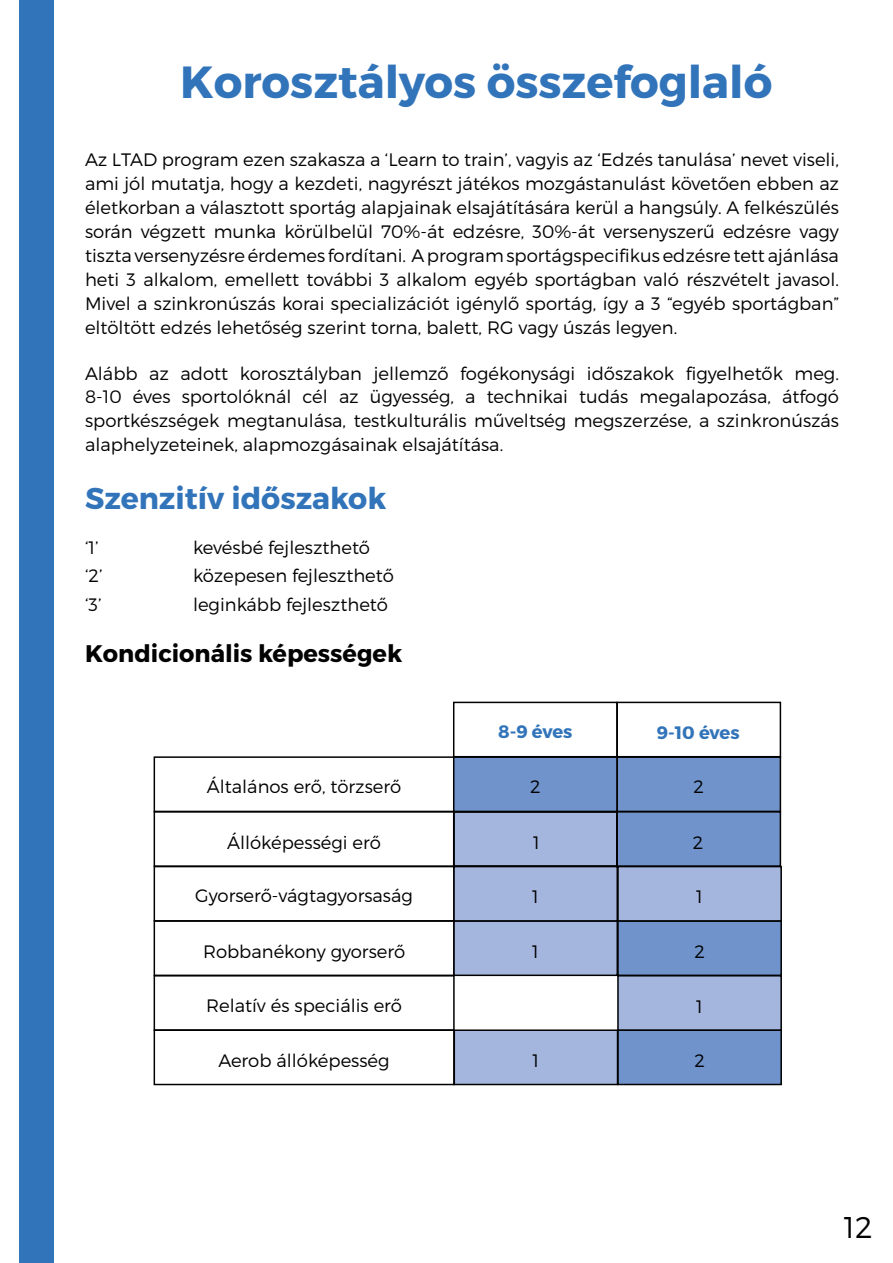
<style>
.page{position:relative;width:893px;height:1263px;background:#fff}
.page>*{position:absolute;margin:0;border:0;box-sizing:border-box;transform-origin:0 0}
.t1{font:700 45px "Montserrat";color:#3274ba}
.t2{font:700 30px "Montserrat";color:#3274ba}
.t3{font:300 30px "Montserrat";color:#020203}
.t4{font:700 24px "Montserrat";color:#020203}
.t5{font:300 18px/24px "Montserrat";color:#020203;text-align:justify}
.t6{font:300 18px "Montserrat";color:#000}
.t7{font:700 18px "Montserrat";letter-spacing:-.02em;color:#3274ba}
</style>
<div class="page">
<div style="left:20px;top:0;width:34px;height:1263px;background:#3274ba"></div>
<div style="left:454px;top:812px;width:163px;height:54px;background:#a4b6de"></div>
<div style="left:154px;top:756px;width:301px;height:56px;border:2px solid #000"></div>
<div style="left:617px;top:757px;width:163px;height:54px;background:#7093cc"></div>
<div style="left:616px;top:756px;width:165px;height:56px;border:2px solid #000"></div>
<div style="left:454px;top:757px;width:163px;height:54px;background:#7093cc"></div>
<div style="left:453px;top:756px;width:165px;height:56px;border:2px solid #000"></div>
<div style="left:154px;top:811px;width:301px;height:56px;border:2px solid #000"></div>
<div style="left:617px;top:812px;width:163px;height:54px;background:#7093cc"></div>
<div style="left:616px;top:811px;width:165px;height:56px;border:2px solid #000"></div>
<div style="left:453px;top:811px;width:165px;height:56px;border:2px solid #000"></div>
<div style="left:453px;top:702px;width:165px;height:55px;border:2px solid #000"></div>
<div style="left:616px;top:702px;width:165px;height:55px;border:2px solid #000"></div>
<div style="left:154px;top:866px;width:301px;height:56px;border:2px solid #000"></div>
<div style="left:154px;top:920px;width:301px;height:56px;border:2px solid #000"></div>
<div style="left:154px;top:975px;width:301px;height:56px;border:2px solid #000"></div>
<div style="left:154px;top:1029px;width:301px;height:56px;border:2px solid #000"></div>
<div style="left:454px;top:921px;width:163px;height:54px;background:#a4b6de"></div>
<div style="left:453px;top:920px;width:165px;height:56px;border:2px solid #000"></div>
<div style="left:454px;top:866px;width:163px;height:55px;background:#a4b6de"></div>
<div style="left:453px;top:866px;width:165px;height:56px;border:2px solid #000"></div>
<div style="left:618px;top:1030px;width:163px;height:54px;background:#7093cc"></div>
<div style="left:617px;top:1029px;width:165px;height:56px;border:2px solid #000"></div>
<div style="left:618px;top:921px;width:163px;height:54px;background:#7093cc"></div>
<div style="left:617px;top:920px;width:165px;height:56px;border:2px solid #000"></div>
<div style="left:618px;top:976px;width:163px;height:54px;background:#a4b6de"></div>
<div style="left:617px;top:975px;width:165px;height:56px;border:2px solid #000"></div>
<div style="left:618px;top:866px;width:163px;height:55px;background:#a4b6de"></div>
<div style="left:617px;top:866px;width:165px;height:56px;border:2px solid #000"></div>
<div style="left:454px;top:1030px;width:163px;height:54px;background:#a4b6de"></div>
<div style="left:454px;top:1029px;width:164px;height:56px;border:2px solid #000"></div>
<h1 class="t1" style="left:180px;top:54px;width:594px">Korosztályos összefoglaló</h1>
<p class="t5" style="left:85px;top:148px;width:755px">Az LTAD program ezen szakasza a ‘Learn to train’, vagyis az ‘Edzés tanulása’ nevet viseli, ami jól mutatja, hogy a kezdeti, nagyrészt játékos mozgástanulást követően ebben az életkorban a választott sportág alapjainak elsajátítására kerül a hangsúly. A felkészülés során végzett munka körülbelül 70%-át edzésre, 30%-át versenyszerű edzésre vagy tiszta versenyzésre érdemes fordítani. A program sportágspecifikus edzésre tett ajánlása heti 3 alkalom, emellett további 3 alkalom egyéb sportágban való részvételt javasol.<br>Mivel a szinkronúszás korai specializációt igénylő sportág, így a 3 “egyéb sportágban” eltöltött edzés lehetőség szerint torna, balett, RG vagy úszás legyen.</p>
<p class="t5" style="left:85px;top:361px;width:755px">Alább az adott korosztályban jellemző fogékonysági időszakok figyelhetők meg.<br>8-10 éves sportolóknál cél az ügyesség, a technikai tudás megalapozása, átfogó sportkészségek megtanulása, testkulturális műveltség megszerzése, a szinkronúszás alaphelyzeteinek, alapmozgásainak elsajátítása.</p>
<h2 class="t2" style="left:85px;top:480px;width:303px">Szenzitív időszakok</h2>
<p class="t5" style="left:85px;top:535px;width:15px">‘1’</p>
<p class="t5" style="left:193px;top:535px;width:179px">kevésbé fejleszthető</p>
<p class="t5" style="left:85px;top:564px;width:19px">‘2’</p>
<p class="t5" style="left:193px;top:564px;width:202px">közepesen fejleszthető</p>
<p class="t5" style="left:85px;top:592px;width:18px">‘3’</p>
<p class="t5" style="left:193px;top:592px;width:196px">leginkább fejleszthető</p>
<h3 class="t4" style="left:85px;top:638px;width:319px">Kondicionális képességek</h3>
<p class="t6" style="left:207px;top:776px;width:196px">Általános erő, törzserő</p>
<p class="t6" style="left:227px;top:832px;width:155px">Állóképességi erő</p>
<p class="t6" style="left:195px;top:885px;width:219px">Gyorserő-vágtagyorsaság</p>
<p class="t6" style="left:203px;top:940px;width:204px">Robbanékony gyorserő</p>
<p class="t6" style="left:206px;top:994px;width:197px">Relatív és speciális erő</p>
<p class="t6" style="left:219px;top:1050px;width:173px">Aerob állóképesség</p>
<p class="t7" style="left:498px;top:721px;width:76px">8-9 éves</p>
<p class="t7" style="left:657px;top:721px;width:84px">9-10 éves</p>
<p class="t6" style="left:530px;top:776px;width:12px">2</p>
<p class="t6" style="left:694px;top:776px;width:12px">2</p>
<p class="t6" style="left:533px;top:832px;width:8px">1</p>
<p class="t6" style="left:693px;top:831px;width:12px">2</p>
<p class="t6" style="left:532px;top:886px;width:8px">1</p>
<p class="t6" style="left:696px;top:886px;width:8px">1</p>
<p class="t6" style="left:532px;top:940px;width:8px">1</p>
<p class="t6" style="left:694px;top:940px;width:12px">2</p>
<p class="t6" style="left:696px;top:995px;width:8px">1</p>
<p class="t6" style="left:533px;top:1050px;width:8px">1</p>
<p class="t6" style="left:694px;top:1050px;width:12px">2</p>
<h2 class="t3" style="left:844px;top:1209px;width:30px">12</h2>
</div>
